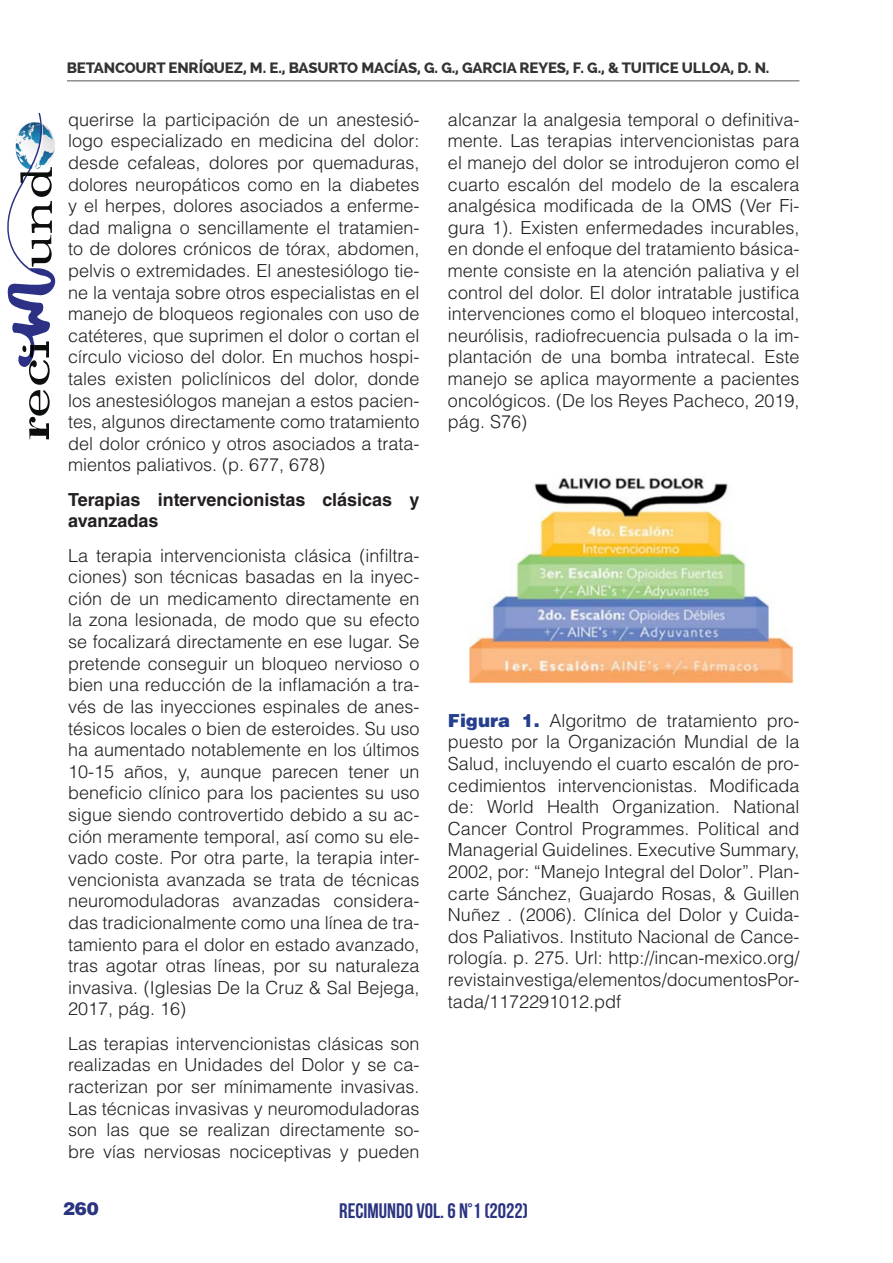
<style>
.page{position:relative;width:893px;height:1263px;background:#fff}
.page>*{position:absolute;margin:0;border:0;box-sizing:border-box;transform-origin:0 0}
.t1{font:700 21px "Bebas Neue";color:#2b3481}
.t2{font:300 18px/21.6px "Helvetica LT Std";color:#231f20;text-align:justify}
.t3{font:700 18px/21.6px "Helvetica LT Std";color:#231f20}
.t4{font:900 18px "Helvetica LT Std";color:#2b3481}
.t5{font:800 15px "Raleway";letter-spacing:-.01em;color:#333}
.s1{font-weight:900;color:#253f8e}
</style>
<div class="page">
<hr style="left:67px;top:80px;width:732px;height:1px;background:#545557">
<svg style="left:7px;top:113px;width:48px;height:326px"></svg>
<img style="left:469px;top:477px;width:325px;height:207px">
<p class="t5" style="left:67px;top:59px;width:704px">BETANCOURT ENRÍQUEZ, M. E., BASURTO MACÍAS, G. G., GARCIA REYES, F. G., &amp; TUITICE ULLOA, D. N.</p>
<p class="t2" style="left:68px;top:108px;width:353px">querirse la participación de un anestesió&shy;logo especializado en medicina del dolor: desde cefaleas, dolores por quemaduras, dolores neuropáticos como en la diabetes y el herpes, dolores asociados a enferme&shy;dad maligna o sencillamente el tratamien&shy;to de dolores crónicos de tórax, abdomen, pelvis o extremidades. El anestesiólogo tie&shy;ne la ventaja sobre otros especialistas en el manejo de bloqueos regionales con uso de catéteres, que suprimen el dolor o cortan el círculo vicioso del dolor. En muchos hospi&shy;tales existen policlínicos del dolor, donde los anestesiólogos manejan a estos pacien&shy;tes, algunos directamente como tratamiento del dolor crónico y otros asociados a trata&shy;mientos paliativos. (p. 677, 678)</p>
<p class="t3" style="left:68px;top:488px;width:353px">Terapias intervencionistas clásicas y avanzadas</p>
<p class="t2" style="left:68px;top:544px;width:353px">La terapia intervencionista clásica (infiltra&shy;ciones) son técnicas basadas en la inyec&shy;ción de un medicamento directamente en la zona lesionada, de modo que su efecto se focalizará directamente en ese lugar. Se pretende conseguir un bloqueo nervioso o bien una reducción de la inflamación a tra&shy;vés de las inyecciones espinales de anes&shy;tésicos locales o bien de esteroides. Su uso ha aumentado notablemente en los últimos 10-15 años, y, aunque parecen tener un beneficio clínico para los pacientes su uso sigue siendo controvertido debido a su ac&shy;ción meramente temporal, así como su ele&shy;vado coste. Por otra parte, la terapia inter&shy;vencionista avanzada se trata de técnicas neuromoduladoras avanzadas considera&shy;das tradicionalmente como una línea de tra&shy;tamiento para el dolor en estado avanzado, tras agotar otras líneas, por su naturaleza invasiva. (Iglesias De la Cruz &amp; Sal Bejega, 2017, pág. 16)</p>
<p class="t2" style="left:68px;top:1032px;width:353px">Las terapias intervencionistas clásicas son realizadas en Unidades del Dolor y se ca&shy;racterizan por ser mínimamente invasivas.<br>Las técnicas invasivas y neuromoduladoras son las que se realizan directamente so&shy;bre vías nerviosas nociceptivas y pueden</p>
<p class="t2" style="left:448px;top:108px;width:353px">alcanzar la analgesia temporal o definitiva&shy;mente. Las terapias intervencionistas para el manejo del dolor se introdujeron como el cuarto escalón del modelo de la escalera analgésica modificada de la OMS (Ver Fi&shy;gura 1). Existen enfermedades incurables, en donde el enfoque del tratamiento básica&shy;mente consiste en la atención paliativa y el control del dolor. El dolor intratable justifica intervenciones como el bloqueo intercostal, neurólisis, radiofrecuencia pulsada o la im&shy;plantación de una bomba intratecal. Este manejo se aplica mayormente a pacientes oncológicos. (De los Reyes Pacheco, 2019, pág. S76)</p>
<p class="t2" style="left:448px;top:709px;width:353px"><span class="s1">Figura 1.</span> Algoritmo de tratamiento pro&shy;puesto por la Organización Mundial de la Salud, incluyendo el cuarto escalón de pro&shy;cedimientos intervencionistas. Modificada de: World Health Organization. National Cancer Control Programmes. Political and Managerial Guidelines. Executive Summary, 2002, por: “Manejo Integral del Dolor”. Plan&shy;carte Sánchez, Guajardo Rosas, &amp; Guillen Nuñez . (2006). Clínica del Dolor y Cuida&shy;dos Paliativos. Instituto Nacional de Cance&shy;rología. p. 275. Url: http://incan-mexico.org/ revistainvestiga/elementos/documentosPor&shy;tada/1172291012.pdf</p>
<p class="t4" style="left:63px;top:1197px;width:38px">260</p>
<p class="t1" style="left:339px;top:1199px;width:190px">RECIMUNDO VOL. 6 N°1 (2022)</p>
</div>
